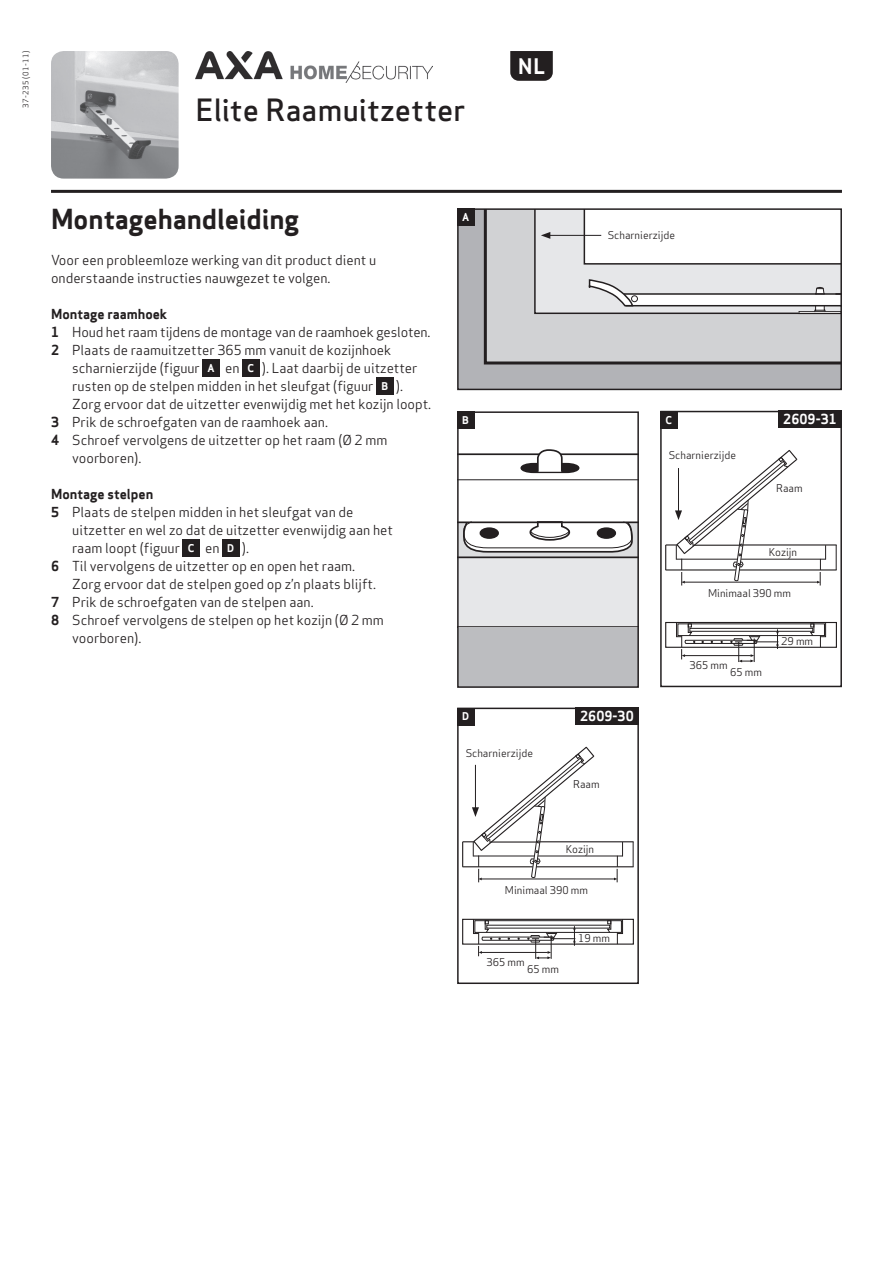
<style>
.page{position:relative;width:893px;height:1263px;background:#fff}
.page>*{position:absolute;margin:0;border:0;box-sizing:border-box;transform-origin:0 0}
.t1{font:500 30px "Apex Sans";letter-spacing:.005em;color:#231f20}
.t2{font:700 27px "Apex Sans";letter-spacing:-.005em;color:#231f20}
.t3{font:700 21px "Apex Sans";color:#fff}
.t4{font:13.5px/18px "Apex Sans";color:#231f20}
.t5{font:700 13.5px "Apex Sans";color:#231f20}
.t6{font:700 13.5px "Apex Sans";color:#fff}
.t7{font:10.5px "Apex Sans";color:#231f20}
.t8{font:700 10.5px "Apex Sans";color:#fff}
.t9{font:7.5px "Apex Sans";letter-spacing:.05em;color:#231f20}
.s1{font-weight:700}
.s2{font-weight:700;font-size:10.5px;color:#fff}
</style>
<div class="page">
<hr style="left:51px;top:190px;width:791px;height:3px;background:#231f20">
<img style="left:51px;top:51px;width:128px;height:128px">
<img style="left:196px;top:51px;width:236px;height:31px">
<div style="left:458px;top:209px;width:383px;height:180px;background:#b2b3b7"></div>
<svg style="left:484px;top:211px;width:355px;height:153px;background:#c4c5c6"></svg>
<div style="left:457px;top:208px;width:385px;height:182px;border:2px solid #231f20"></div>
<div style="left:203px;top:360px;width:17px;height:17px;background:#231f20"></div>
<div style="left:242px;top:360px;width:17px;height:17px;background:#231f20"></div>
<div style="left:376px;top:378px;width:17px;height:17px;background:#231f20"></div>
<div style="left:183px;top:540px;width:17px;height:17px;background:#231f20"></div>
<div style="left:222px;top:540px;width:17px;height:17px;background:#231f20"></div>
<div style="left:457px;top:208px;width:17px;height:17px;background:#231f20"></div>
<svg style="left:534px;top:209px;width:307px;height:105px;background:#e4e4e5"></svg>
<div style="left:458px;top:627px;width:180px;height:60px;background:#bcbdc0"></div>
<hr style="left:458px;top:479px;width:180px;height:1px;background:#231f20">
<hr style="left:458px;top:453px;width:180px;height:2px;background:#231f20">
<svg style="left:520px;top:449px;width:60px;height:25px"></svg>
<svg style="left:460px;top:521px;width:176px;height:106px"></svg>
<div style="left:457px;top:411px;width:182px;height:277px;border:2px solid #231f20"></div>
<div style="left:677px;top:623px;width:148px;height:13px;border:1px solid #231f20"></div>
<div style="left:665px;top:622px;width:172px;height:26px;border:1px solid #231f20"></div>
<div style="left:689px;top:628px;width:124px;height:4px;border:1px solid #231f20"></div>
<svg style="left:836px;top:545px;width:1px;height:24px"></svg>
<hr style="left:739px;top:569px;width:98px;height:1px;background:#231f20">
<hr style="left:741px;top:559px;width:80px;height:1px;background:#231f20">
<hr style="left:743px;top:544px;width:94px;height:1px;background:#231f20">
<hr style="left:685px;top:582px;width:132px;height:1px;background:#231f20">
<svg style="left:817px;top:545px;width:9px;height:40px"></svg>
<svg style="left:809px;top:622px;width:17px;height:25px"></svg>
<svg style="left:665px;top:450px;width:134px;height:135px"></svg>
<svg style="left:676px;top:622px;width:103px;height:40px"></svg>
<div style="left:660px;top:411px;width:182px;height:276px;border:2px solid #231f20"></div>
<div style="left:457px;top:411px;width:17px;height:17px;background:#231f20"></div>
<div style="left:660px;top:411px;width:17px;height:17px;background:#231f20"></div>
<div style="left:457px;top:708px;width:17px;height:17px;background:#231f20"></div>
<div style="left:575px;top:708px;width:64px;height:17px;background:#231f20"></div>
<div style="left:474px;top:920px;width:148px;height:13px;border:1px solid #231f20"></div>
<div style="left:462px;top:919px;width:172px;height:26px;border:1px solid #231f20"></div>
<svg style="left:633px;top:842px;width:1px;height:24px"></svg>
<hr style="left:536px;top:866px;width:98px;height:1px;background:#231f20">
<hr style="left:538px;top:856px;width:80px;height:1px;background:#231f20">
<hr style="left:540px;top:841px;width:94px;height:1px;background:#231f20">
<hr style="left:482px;top:878px;width:132px;height:1px;background:#231f20">
<svg style="left:614px;top:842px;width:9px;height:40px"></svg>
<svg style="left:606px;top:918px;width:17px;height:26px"></svg>
<svg style="left:462px;top:746px;width:133px;height:136px"></svg>
<svg style="left:473px;top:918px;width:103px;height:41px"></svg>
<div style="left:457px;top:708px;width:182px;height:276px;border:2px solid #231f20"></div>
<div style="left:778px;top:411px;width:64px;height:17px;background:#231f20"></div>
<svg style="left:510px;top:51px;width:43px;height:30px"></svg>
<p class="t9" style="left:20px;top:108px;width:59px;rotate:-90deg">37-235 (01-11)</p>
<h1 class="t1" style="left:196px;top:84px;width:272px">Elite Raamuitzetter</h1>
<h3 class="t3" style="left:518px;top:52px;width:29px">NL</h3>
<h2 class="t2" style="left:51px;top:202px;width:250px">Montagehandleiding</h2>
<p class="t4" style="left:51px;top:250px;width:327px">Voor een probleemloze werking van dit product dient u onderstaande instructies nauwgezet te volgen.</p>
<p class="t4" style="left:51px;top:304px;width:381px"><span class="s1">Montage raamhoek<br>1</span> Houd het raam tijdens de montage van de raamhoek gesloten.<br><span class="s1">2</span> Plaats de raamuitzetter 365 mm vanuit de kozijnhoek</p>
<p class="t4" style="left:72px;top:358px;width:347px">scharnierzijde (figuur <span class="s2">A</span> en <span class="s2">C</span> ). Laat daarbij de uitzetter</p>
<p class="t4" style="left:72px;top:376px;width:332px">rusten op de stelpen midden in het sleufgat (figuur <span class="s2">B</span> ).</p>
<p class="t4" style="left:72px;top:394px;width:360px">Zorg ervoor dat de uitzetter evenwijdig met het kozijn loopt.</p>
<p class="t4" style="left:51px;top:412px;width:278px"><span class="s1">3</span> Prik de schroefgaten van de raamhoek aan.</p>
<p class="t4" style="left:51px;top:430px;width:338px"><span class="s1">4</span> Schroef vervolgens de uitzetter op het raam (Ø 2 mm</p>
<p class="t4" style="left:72px;top:448px;width:71px">voorboren).</p>
<p class="t5" style="left:51px;top:485px;width:104px">Montage stelpen</p>
<p class="t4" style="left:51px;top:502px;width:304px"><span class="s1">5</span> Plaats de stelpen midden in het sleufgat van de</p>
<p class="t4" style="left:72px;top:520px;width:322px">uitzetter en wel zo dat de uitzetter evenwijdig aan het</p>
<p class="t4" style="left:72px;top:538px;width:178px">raam loopt (figuur <span class="s2">C</span> en <span class="s2">D</span> ).</p>
<p class="t4" style="left:51px;top:556px;width:306px"><span class="s1">6</span> Til vervolgens de uitzetter op en open het raam.</p>
<p class="t4" style="left:72px;top:574px;width:305px">Zorg ervoor dat de stelpen goed op z’n plaats blijft.</p>
<p class="t4" style="left:51px;top:592px;width:264px"><span class="s1">7</span> Prik de schroefgaten van de stelpen aan.</p>
<p class="t4" style="left:51px;top:610px;width:334px"><span class="s1">8</span> Schroef vervolgens de stelpen op het kozijn (Ø 2 mm</p>
<p class="t4" style="left:72px;top:628px;width:71px">voorboren).</p>
<p class="t8" style="left:462px;top:210px;width:9px">A</p>
<p class="t7" style="left:608px;top:226px;width:69px">Scharnierzijde</p>
<p class="t8" style="left:462px;top:413px;width:8px">B</p>
<p class="t8" style="left:665px;top:413px;width:8px">C</p>
<p class="t7" style="left:669px;top:446px;width:69px">Scharnierzijde</p>
<p class="t6" style="left:783px;top:411px;width:55px">2609-31</p>
<p class="t7" style="left:776px;top:479px;width:28px">Raam</p>
<p class="t7" style="left:769px;top:543px;width:30px">Kozijn</p>
<p class="t7" style="left:708px;top:585px;width:85px">Minimaal 390 mm</p>
<p class="t8" style="left:462px;top:710px;width:9px">D</p>
<p class="t7" style="left:466px;top:745px;width:69px">Scharnierzijde</p>
<p class="t6" style="left:580px;top:707px;width:55px">2609-30</p>
<p class="t7" style="left:573px;top:776px;width:28px">Raam</p>
<p class="t7" style="left:566px;top:840px;width:30px">Kozijn</p>
<p class="t7" style="left:505px;top:881px;width:85px">Minimaal 390 mm</p>
<p class="t7" style="left:486px;top:953px;width:40px">365 mm</p>
<p class="t7" style="left:527px;top:960px;width:33px">65 mm</p>
<p class="t7" style="left:578px;top:930px;width:33px">19 mm</p>
<p class="t7" style="left:689px;top:657px;width:40px">365 mm</p>
<p class="t7" style="left:730px;top:663px;width:33px">65 mm</p>
<p class="t7" style="left:781px;top:633px;width:33px">29 mm</p>
</div>
